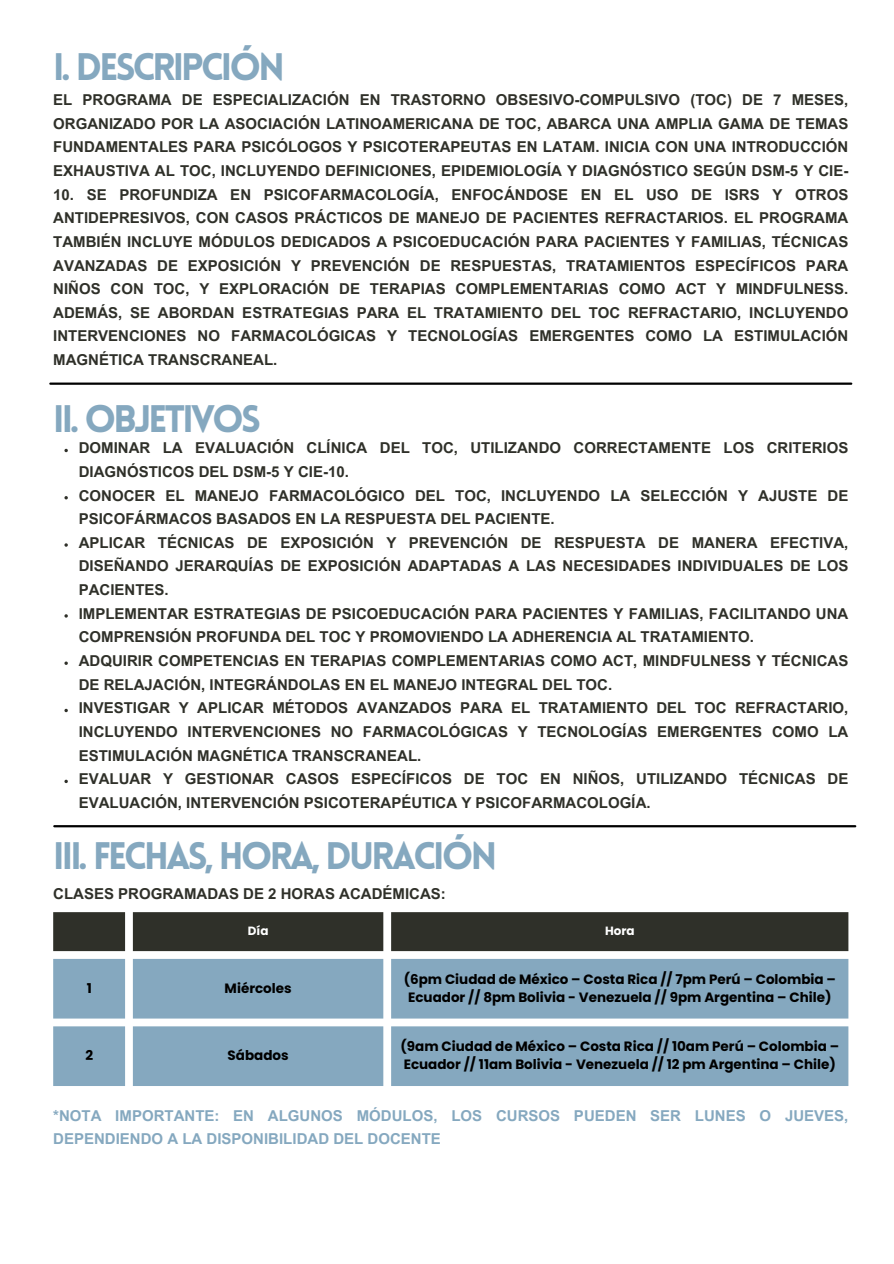
<style>
.page{position:relative;width:894px;height:1264px;background:#fff}
.page>*{position:absolute;margin:0;border:0;box-sizing:border-box;transform-origin:0 0}
.t1{font:900 37.5px "Lovelo";letter-spacing:-.075em;color:#85a8bf}
.t2{font:700 15px/23.7px "Arial MT Pro";color:#2f3029}
.t3{font:700 15px/23.7px "Arial MT Pro";color:#85a8bf}
.t4{font:700 13.5px/17.9px "Poppins";color:#000;text-align:center}
.t5{font:700 12px "Poppins";color:#fff}
</style>
<div class="page">
<hr style="left:50px;top:382px;width:801px;height:3px;background:#000">
<svg style="left:64px;top:449px;width:4px;height:3px"></svg>
<svg style="left:64px;top:496px;width:4px;height:3px"></svg>
<svg style="left:64px;top:661px;width:4px;height:4px"></svg>
<svg style="left:64px;top:708px;width:4px;height:4px"></svg>
<svg style="left:64px;top:779px;width:4px;height:4px"></svg>
<hr style="left:54px;top:825px;width:801px;height:2px;background:#000">
<div style="left:53px;top:912px;width:795px;height:39px;background:#2f3029"></div>
<svg style="left:53px;top:958px;width:795px;height:127px;fill:#85a8bf"></svg>
<h1 class="t1" style="left:53px;top:51px;width:233px">I. DESCRIPCIÓN</h1>
<p class="t2" style="left:53px;top:90px;width:796px;text-align:justify">EL PROGRAMA DE ESPECIALIZACIÓN EN TRASTORNO OBSESIVO-COMPULSIVO (TOC) DE 7 MESES, ORGANIZADO POR LA ASOCIACIÓN LATINOAMERICANA DE TOC, ABARCA UNA AMPLIA GAMA DE TEMAS FUNDAMENTALES PARA PSICÓLOGOS Y PSICOTERAPEUTAS EN LATAM. INICIA CON UNA INTRODUCCIÓN EXHAUSTIVA AL TOC, INCLUYENDO DEFINICIONES, EPIDEMIOLOGÍA Y DIAGNÓSTICO SEGÚN DSM-5 Y CIE-</p>
<p class="t2" style="left:53px;top:184px;width:796px;text-align:justify">10. SE PROFUNDIZA EN PSICOFARMACOLOGÍA, ENFOCÁNDOSE EN EL USO DE ISRS Y OTROS ANTIDEPRESIVOS, CON CASOS PRÁCTICOS DE MANEJO DE PACIENTES REFRACTARIOS. EL PROGRAMA TAMBIÉN INCLUYE MÓDULOS DEDICADOS A PSICOEDUCACIÓN PARA PACIENTES Y FAMILIAS, TÉCNICAS AVANZADAS DE EXPOSICIÓN Y PREVENCIÓN DE RESPUESTAS, TRATAMIENTOS ESPECÍFICOS PARA NIÑOS CON TOC, Y EXPLORACIÓN DE TERAPIAS COMPLEMENTARIAS COMO ACT Y MINDFULNESS.<br>ADEMÁS, SE ABORDAN ESTRATEGIAS PARA EL TRATAMIENTO DEL TOC REFRACTARIO, INCLUYENDO INTERVENCIONES NO FARMACOLÓGICAS Y TECNOLOGÍAS EMERGENTES COMO LA ESTIMULACIÓN MAGNÉTICA TRANSCRANEAL.</p>
<h1 class="t1" style="left:53px;top:404px;width:209px">II. OBJETIVOS</h1>
<p class="t2" style="left:79px;top:438px;width:771px">DOMINAR LA EVALUACIÓN CLÍNICA DEL TOC, UTILIZANDO CORRECTAMENTE LOS CRITERIOS<br>DIAGNÓSTICOS DEL DSM-5 Y CIE-10.</p>
<p class="t2" style="left:79px;top:485px;width:771px">CONOCER EL MANEJO FARMACOLÓGICO DEL TOC, INCLUYENDO LA SELECCIÓN Y AJUSTE DE<br>PSICOFÁRMACOS BASADOS EN LA RESPUESTA DEL PACIENTE.</p>
<p class="t2" style="left:79px;top:532px;width:771px;text-align:justify">APLICAR TÉCNICAS DE EXPOSICIÓN Y PREVENCIÓN DE RESPUESTA DE MANERA EFECTIVA, DISEÑANDO JERARQUÍAS DE EXPOSICIÓN ADAPTADAS A LAS NECESIDADES INDIVIDUALES DE LOS PACIENTES.</p>
<p class="t2" style="left:79px;top:603px;width:771px">IMPLEMENTAR ESTRATEGIAS DE PSICOEDUCACIÓN PARA PACIENTES Y FAMILIAS, FACILITANDO UNA<br>COMPRENSIÓN PROFUNDA DEL TOC Y PROMOVIENDO LA ADHERENCIA AL TRATAMIENTO.</p>
<p class="t2" style="left:79px;top:650px;width:771px">ADQUIRIR COMPETENCIAS EN TERAPIAS COMPLEMENTARIAS COMO ACT, MINDFULNESS Y TÉCNICAS<br>DE RELAJACIÓN, INTEGRÁNDOLAS EN EL MANEJO INTEGRAL DEL TOC.</p>
<p class="t2" style="left:79px;top:698px;width:771px;text-align:justify">INVESTIGAR Y APLICAR MÉTODOS AVANZADOS PARA EL TRATAMIENTO DEL TOC REFRACTARIO, INCLUYENDO INTERVENCIONES NO FARMACOLÓGICAS Y TECNOLOGÍAS EMERGENTES COMO LA ESTIMULACIÓN MAGNÉTICA TRANSCRANEAL.</p>
<p class="t2" style="left:79px;top:769px;width:771px">EVALUAR Y GESTIONAR CASOS ESPECÍFICOS DE TOC EN NIÑOS, UTILIZANDO TÉCNICAS DE<br>EVALUACIÓN, INTERVENCIÓN PSICOTERAPÉUTICA Y PSICOFARMACOLOGÍA.</p>
<h1 class="t1" style="left:53px;top:841px;width:445px">III. FECHAS, HORA, DURACIÓN</h1>
<p class="t2" style="left:53px;top:883px;width:394px">CLASES PROGRAMADAS DE 2 HORAS ACADÉMICAS:</p>
<p class="t5" style="left:248px;top:922px;width:22px">Día</p>
<p class="t5" style="left:605px;top:922px;width:31px">Hora</p>
<p class="t4" style="left:87px;top:979px;width:7px">1</p>
<p class="t4" style="left:224px;top:979px;width:68px">Miércoles</p>
<p class="t4" style="left:403px;top:970px;width:433px">(6pm Ciudad de México – Costa Rica // 7pm Perú – Colombia –<br>Ecuador // 8pm Bolivia - Venezuela // 9pm Argentina – Chile)</p>
<p class="t4" style="left:85px;top:1046px;width:9px">2</p>
<p class="t4" style="left:227px;top:1046px;width:63px">Sábados</p>
<p class="t4" style="left:400px;top:1037px;width:440px;text-align:left">(9am Ciudad de México – Costa Rica // 10am Perú – Colombia –<br>Ecuador // 11am Bolivia - Venezuela // 12 pm Argentina – Chile)</p>
<h2 class="t3" style="left:53px;top:1105px;width:796px">*NOTA IMPORTANTE: EN ALGUNOS MÓDULOS, LOS CURSOS PUEDEN SER LUNES O JUEVES,<br>DEPENDIENDO A LA DISPONIBILIDAD DEL DOCENTE</h2>
</div>
